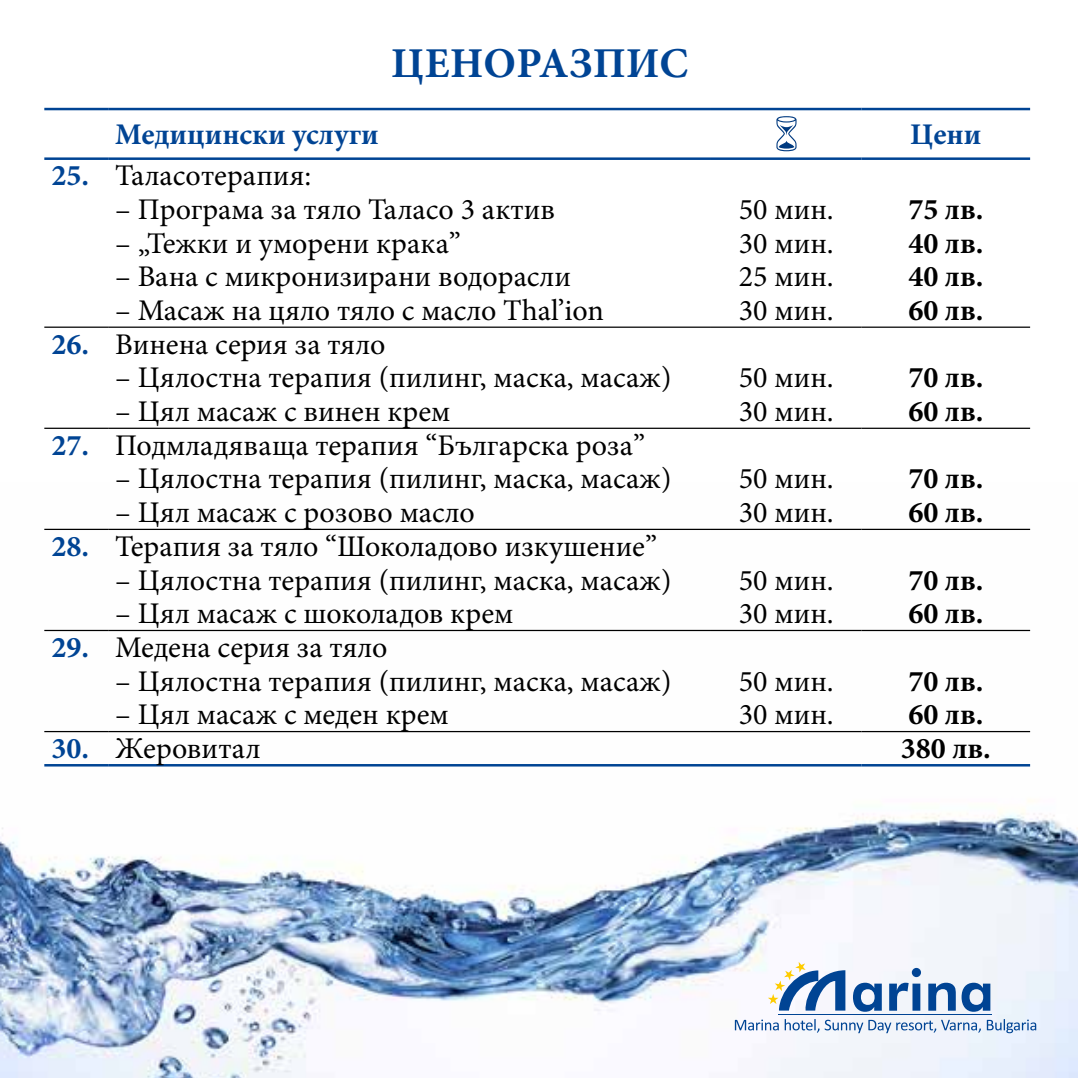
<style>
.page{position:relative;width:1078px;height:1078px;background:#fff}
.page>*{position:absolute;margin:0;border:0;box-sizing:border-box;transform-origin:0 0}
.t1{font:700 42.5px "Minion Pro";letter-spacing:.005em;color:#004494}
.t2{font:30px "Minion Pro";color:#000}
.t3{font:700 30px "Minion Pro";color:#000}
.t4{font:700 30px "Minion Pro";color:#004494}
.s1{font-weight:700;color:#004494}
</style>
<div class="page">
<img style="left:0;top:528px;width:1077px;height:549px">
<svg style="left:767px;top:961px;width:223px;height:50px"></svg>
<svg style="left:734px;top:1018px;width:301px;height:14px"></svg>
<hr style="left:777px;top:1014px;width:214px;height:1px;background:#004494">
<hr style="left:44px;top:326px;width:64px;height:2px;background:#000">
<hr style="left:108px;top:326px;width:602px;height:2px;background:#000">
<hr style="left:710px;top:326px;width:151px;height:2px;background:#000">
<hr style="left:861px;top:326px;width:168px;height:2px;background:#000">
<hr style="left:44px;top:528px;width:64px;height:2px;background:#000">
<hr style="left:108px;top:528px;width:602px;height:2px;background:#000">
<hr style="left:710px;top:528px;width:151px;height:2px;background:#000">
<hr style="left:861px;top:528px;width:168px;height:2px;background:#000">
<hr style="left:44px;top:629px;width:64px;height:2px;background:#000">
<hr style="left:108px;top:629px;width:602px;height:2px;background:#000">
<hr style="left:710px;top:629px;width:151px;height:2px;background:#000">
<hr style="left:861px;top:629px;width:168px;height:2px;background:#000">
<hr style="left:44px;top:730px;width:64px;height:2px;background:#000">
<hr style="left:108px;top:730px;width:602px;height:2px;background:#000">
<hr style="left:710px;top:730px;width:151px;height:2px;background:#000">
<hr style="left:861px;top:730px;width:168px;height:2px;background:#000">
<hr style="left:44px;top:427px;width:64px;height:2px;background:#000">
<hr style="left:108px;top:427px;width:602px;height:2px;background:#000">
<hr style="left:710px;top:427px;width:151px;height:2px;background:#000">
<hr style="left:861px;top:427px;width:168px;height:2px;background:#000">
<hr style="left:44px;top:108px;width:64px;height:2px;background:#004494">
<hr style="left:108px;top:108px;width:602px;height:2px;background:#004494">
<hr style="left:710px;top:108px;width:151px;height:2px;background:#004494">
<hr style="left:861px;top:108px;width:168px;height:2px;background:#004494">
<hr style="left:44px;top:157px;width:64px;height:3px;background:#004494">
<hr style="left:108px;top:157px;width:602px;height:3px;background:#004494">
<hr style="left:710px;top:157px;width:151px;height:3px;background:#004494">
<hr style="left:861px;top:157px;width:168px;height:3px;background:#004494">
<hr style="left:44px;top:763px;width:64px;height:3px;background:#004494">
<hr style="left:108px;top:763px;width:602px;height:3px;background:#004494">
<hr style="left:710px;top:763px;width:151px;height:3px;background:#004494">
<hr style="left:861px;top:763px;width:168px;height:3px;background:#004494">
<svg style="left:776px;top:116px;width:20px;height:35px"></svg>
<h1 class="t1" style="left:391px;top:33px;width:298px">ЦЕНОРАЗПИС</h1>
<p class="t4" style="left:115px;top:113px;width:265px">Медицински услуги</p>
<p class="t4" style="left:910px;top:113px;width:73px">Цени</p>
<p class="t2" style="left:51px;top:155px;width:261px"><span class="s1">25.</span> Таласотерапия:</p>
<p class="t2" style="left:115px;top:189px;width:441px">– Програма за тяло Таласо 3 актив</p>
<p class="t2" style="left:738px;top:189px;width:96px">50 мин.</p>
<p class="t3" style="left:908px;top:188px;width:76px">75 лв.</p>
<p class="t2" style="left:115px;top:223px;width:347px">– „Тежки и уморени крака”</p>
<p class="t2" style="left:738px;top:223px;width:96px">30 мин.</p>
<p class="t3" style="left:908px;top:222px;width:76px">40 лв.</p>
<p class="t2" style="left:115px;top:256px;width:457px">– Вана с микронизирани водорасли</p>
<p class="t2" style="left:738px;top:256px;width:96px">25 мин.</p>
<p class="t3" style="left:908px;top:255px;width:76px">40 лв.</p>
<p class="t2" style="left:115px;top:290px;width:490px">– Масаж на цяло тяло с масло Thal’ion</p>
<p class="t2" style="left:738px;top:290px;width:96px">30 мин.</p>
<p class="t3" style="left:908px;top:289px;width:76px">60 лв.</p>
<p class="t2" style="left:51px;top:324px;width:335px"><span class="s1">26.</span> Винена серия за тяло</p>
<p class="t2" style="left:115px;top:357px;width:557px">– Цялостна терапия (пилинг, маска, масаж)</p>
<p class="t2" style="left:738px;top:357px;width:96px">50 мин.</p>
<p class="t3" style="left:908px;top:356px;width:76px">70 лв.</p>
<p class="t2" style="left:115px;top:391px;width:336px">– Цял масаж с винен крем</p>
<p class="t2" style="left:738px;top:391px;width:96px">30 мин.</p>
<p class="t3" style="left:908px;top:390px;width:76px">60 лв.</p>
<p class="t2" style="left:51px;top:425px;width:595px"><span class="s1">27.</span> Подмладяваща терапия “Българска роза”</p>
<p class="t2" style="left:115px;top:458px;width:557px">– Цялостна терапия (пилинг, маска, масаж)</p>
<p class="t2" style="left:738px;top:458px;width:96px">50 мин.</p>
<p class="t3" style="left:908px;top:457px;width:76px">70 лв.</p>
<p class="t2" style="left:115px;top:492px;width:361px">– Цял масаж с розово масло</p>
<p class="t2" style="left:738px;top:492px;width:96px">30 мин.</p>
<p class="t3" style="left:908px;top:491px;width:76px">60 лв.</p>
<p class="t2" style="left:51px;top:526px;width:607px"><span class="s1">28.</span> Терапия за тяло “Шоколадово изкушение”</p>
<p class="t2" style="left:115px;top:559px;width:557px">– Цялостна терапия (пилинг, маска, масаж)</p>
<p class="t2" style="left:738px;top:559px;width:96px">50 мин.</p>
<p class="t3" style="left:908px;top:558px;width:76px">70 лв.</p>
<p class="t2" style="left:115px;top:593px;width:399px">– Цял масаж с шоколадов крем</p>
<p class="t2" style="left:738px;top:593px;width:96px">30 мин.</p>
<p class="t3" style="left:908px;top:592px;width:76px">60 лв.</p>
<p class="t2" style="left:51px;top:627px;width:337px"><span class="s1">29.</span> Медена серия за тяло</p>
<p class="t2" style="left:115px;top:660px;width:557px">– Цялостна терапия (пилинг, маска, масаж)</p>
<p class="t2" style="left:738px;top:660px;width:96px">50 мин.</p>
<p class="t3" style="left:908px;top:659px;width:76px">70 лв.</p>
<p class="t2" style="left:115px;top:694px;width:335px">– Цял масаж с меден крем</p>
<p class="t2" style="left:738px;top:694px;width:96px">30 мин.</p>
<p class="t3" style="left:908px;top:693px;width:76px">60 лв.</p>
<p class="t2" style="left:51px;top:728px;width:211px"><span class="s1">30.</span> Жеровитал</p>
<p class="t3" style="left:900px;top:727px;width:91px">380 лв.</p>
</div>
